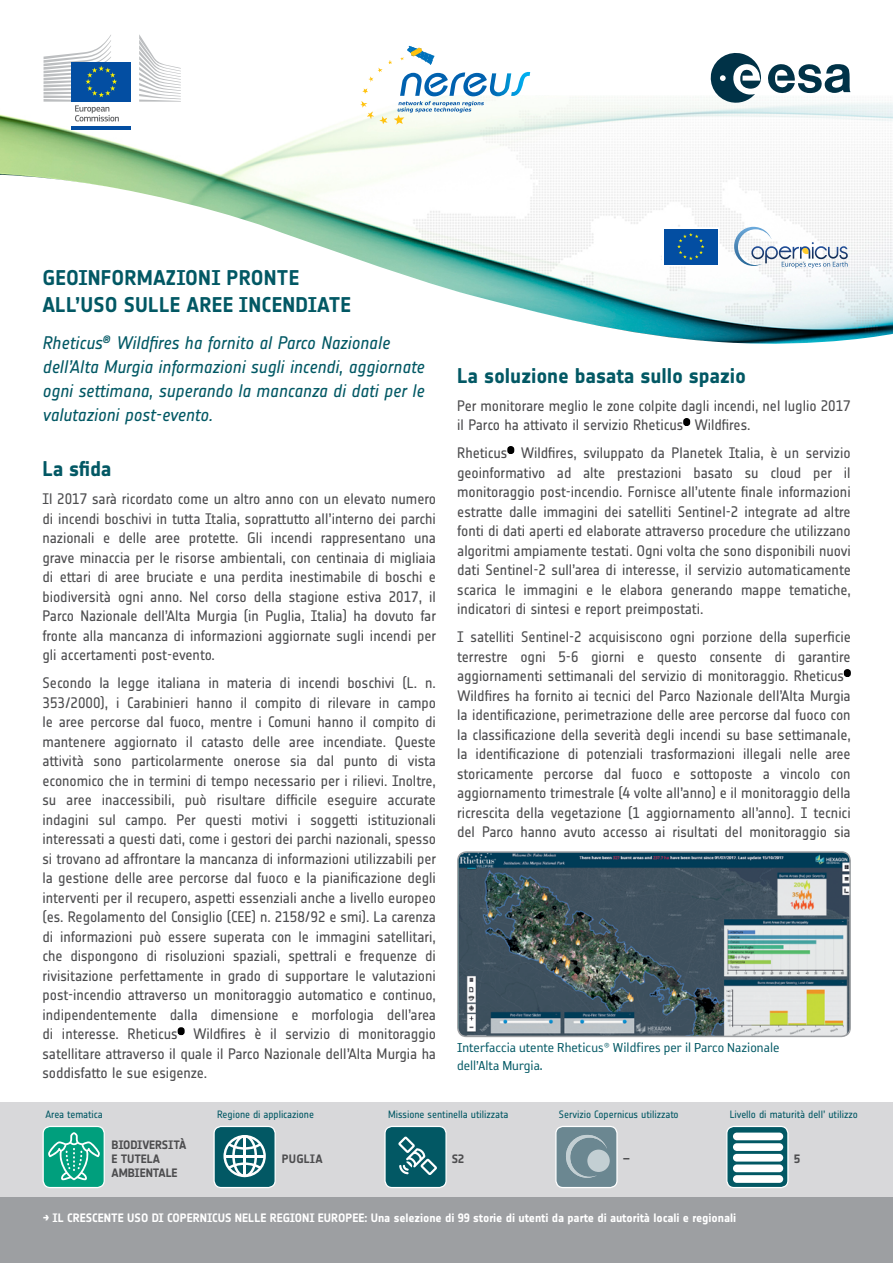
<style>
.page{position:relative;width:893px;height:1263px;background:#fff}
.page>*{position:absolute;margin:0;border:0;box-sizing:border-box;transform-origin:0 0}
.t1{font:700 21px/27px "Notes Esa";color:#025864}
.t2{font:italic 18px/24px "Notes Esa";letter-spacing:-.005em;color:#025864}
.t3{font:15px/19.5px "Notes Esa";letter-spacing:-.005em;color:#4d4d4f;text-align:justify}
.t4{font:15px/18px "Reykjavik One OT A Gauge";color:#025864}
.t5{font:700 12px "Notes Esa";color:#fff}
.t6{font:700 12px/14.4px "Notes Esa";letter-spacing:-.01em;color:#4d4d4f}
.t7{font:10.5px "Notes Esa";letter-spacing:-.005em;color:#025864}
.t8{font:7.5px/9px "Myriad Pro";color:#000}
</style>
<div class="page">
<img style="left:0;top:95px;width:893px;height:249px">
<svg style="left:768px;top:64px;width:82px;height:30px"></svg>
<svg style="left:708px;top:53px;width:53px;height:51px"></svg>
<div style="left:72px;top:100px;width:59px;height:27px;background:#fff"></div>
<div style="left:72px;top:62px;width:59px;height:40px;background:#034ea2"></div>
<hr style="left:72px;top:126px;width:59px;height:3px;background:#034ea2">
<svg style="left:139px;top:34px;width:42px;height:68px"></svg>
<svg style="left:44px;top:35px;width:75px;height:86px"></svg>
<svg style="left:360px;top:46px;width:170px;height:79px"></svg>
<div style="left:0;top:1102px;width:893px;height:98px;background:#d8d8da"></div>
<svg style="left:177px;top:1027px;width:8px;height:9px"></svg>
<svg style="left:683px;top:418px;width:8px;height:8px"></svg>
<svg style="left:507px;top:446px;width:8px;height:8px"></svg>
<svg style="left:843px;top:669px;width:8px;height:8px"></svg>
<div style="left:43px;top:1126px;width:61px;height:61px;background:#009f7d;border-radius:7px"></div>
<svg style="left:48px;top:1132px;width:52px;height:48px"></svg>
<div style="left:43px;top:1126px;width:62px;height:62px;border:1px solid #fff;border-radius:7px"></div>
<div style="left:385px;top:1126px;width:61px;height:61px;background:#025864;border-radius:7px"></div>
<svg style="left:398px;top:1136px;width:39px;height:39px"></svg>
<div style="left:384px;top:1126px;width:63px;height:62px;border:1px solid #fff;border-radius:7px"></div>
<div style="left:556px;top:1126px;width:61px;height:61px;background:#6b8791;border-radius:7px"></div>
<svg style="left:566px;top:1135px;width:41px;height:43px"></svg>
<svg style="left:587px;top:1149px;width:23px;height:23px"></svg>
<div style="left:555px;top:1126px;width:63px;height:62px;border:1px solid #fff;border-radius:7px"></div>
<div style="left:214px;top:1126px;width:61px;height:61px;background:#025864;border-radius:7px"></div>
<svg style="left:223px;top:1135px;width:43px;height:42px"></svg>
<div style="left:213px;top:1126px;width:63px;height:62px;border:1px solid #fff;border-radius:7px"></div>
<svg style="left:727px;top:1126px;width:61px;height:61px;background:#0e606b"></svg>
<div style="left:733px;top:1132px;width:50px;height:8px;background:#fff;border-radius:4px"></div>
<div style="left:733px;top:1143px;width:50px;height:8px;background:#fff;border-radius:4px"></div>
<div style="left:733px;top:1154px;width:50px;height:7px;background:#fff;border-radius:4px"></div>
<div style="left:733px;top:1164px;width:50px;height:8px;background:#fff;border-radius:4px"></div>
<div style="left:733px;top:1175px;width:50px;height:8px;background:#fff;border-radius:4px"></div>
<div style="left:726px;top:1126px;width:63px;height:62px;border:1px solid #fff;border-radius:7px"></div>
<div style="left:0;top:1198px;width:893px;height:65px;background:#9d9fa2"></div>
<svg style="left:734px;top:227px;width:114px;height:41px"></svg>
<div style="left:663px;top:228px;width:56px;height:38px;background:#fff"></div>
<div style="left:664px;top:229px;width:54px;height:36px;background:#034ea2"></div>
<svg style="left:677px;top:233px;width:27px;height:27px"></svg>
<img style="left:459px;top:854px;width:391px;height:182px">
<div style="left:457px;top:851px;width:394px;height:186px;border:2px solid #9d9fa2;border-radius:9px"></div>
<h1 class="t1" style="left:42px;top:264px;width:310px">GEOINFORMAZIONI PRONTE<br>ALL’USO SULLE AREE INCENDIATE</h1>
<p class="t2" style="left:42px;top:330px;width:384px">Rheticus<sup>®</sup> Wildfires ha fornito al Parco Nazionale dell’Alta Murgia informazioni sugli incendi, aggiornate ogni settimana, superando la mancanza di dati per le valutazioni post-evento.</p>
<h1 class="t1" style="left:43px;top:455px;width:70px">La sfida</h1>
<p class="t3" style="left:43px;top:489px;width:395px">Il 2017 sarà ricordato come un altro anno con un elevato numero di incendi boschivi in tutta Italia, soprattutto all’interno dei parchi nazionali e delle aree protette. Gli incendi rappresentano una grave minaccia per le risorse ambientali, con centinaia di migliaia di ettari di aree bruciate e una perdita inestimabile di boschi e biodiversità ogni anno. Nel corso della stagione estiva 2017, il Parco Nazionale dell’Alta Murgia (in Puglia, Italia) ha dovuto far fronte alla mancanza di informazioni aggiornate sugli incendi per gli accertamenti post-evento.</p>
<p class="t3" style="left:43px;top:673px;width:395px">Secondo la legge italiana in materia di incendi boschivi (L. n.<br>353/2000), i Carabinieri hanno il compito di rilevare in campo le aree percorse dal fuoco, mentre i Comuni hanno il compito di mantenere aggiornato il catasto delle aree incendiate. Queste attività sono particolarmente onerose sia dal punto di vista economico che in termini di tempo necessario per i rilievi. Inoltre, su aree inaccessibili, può risultare difficile eseguire accurate indagini sul campo. Per questi motivi i soggetti istituzionali interessati a questi dati, come i gestori dei parchi nazionali, spesso si trovano ad affrontare la mancanza di informazioni utilizzabili per la gestione delle aree percorse dal fuoco e la pianificazione degli interventi per il recupero, aspetti essenziali anche a livello europeo (es. Regolamento del Consiglio (CEE) n. 2158/92 e smi). La carenza di informazioni può essere superata con le immagini satellitari, che dispongono di risoluzioni spaziali, spettrali e frequenze di rivisitazione perfettamente in grado di supportare le valutazioni post-incendio attraverso un monitoraggio automatico e continuo, indipendentemente dalla dimensione e morfologia dell’area di interesse. Rheticus Wildfires è il servizio di monitoraggio satellitare attraverso il quale il Parco Nazionale dell’Alta Murgia ha soddisfatto le sue esigenze.</p>
<p class="t8" style="left:52px;top:1047px;width:47px">Environmental<br>Protection</p>
<p class="t8" style="left:131px;top:1047px;width:43px">Management</p>
<p class="t8" style="left:131px;top:1065px;width:29px">Planning</p>
<p class="t8" style="left:214px;top:1047px;width:37px">and Energy</p>
<h1 class="t1" style="left:457px;top:362px;width:290px">La soluzione basata sullo spazio</h1>
<p class="t3" style="left:457px;top:396px;width:395px">Per monitorare meglio le zone colpite dagli incendi, nel luglio 2017 il Parco ha attivato il servizio Rheticus Wildfires.</p>
<p class="t3" style="left:457px;top:443px;width:395px">Rheticus Wildfires, sviluppato da Planetek Italia, è un servizio geoinformativo ad alte prestazioni basato su cloud per il monitoraggio post-incendio. Fornisce all’utente finale informazioni estratte dalle immagini dei satelliti Sentinel-2 integrate ad altre fonti di dati aperti ed elaborate attraverso procedure che utilizzano algoritmi ampiamente testati. Ogni volta che sono disponibili nuovi dati Sentinel-2 sull’area di interesse, il servizio automaticamente scarica le immagini e le elabora generando mappe tematiche, indicatori di sintesi e report preimpostati.</p>
<p class="t3" style="left:457px;top:627px;width:395px;text-align:left">I satelliti Sentinel-2 acquisiscono ogni porzione della superficie terrestre ogni 5-6 giorni e questo consente di garantire aggiornamenti settimanali del servizio di monitoraggio. Rheticus Wildfires ha fornito ai tecnici del Parco Nazionale dell’Alta Murgia la identificazione, perimetrazione delle aree percorse dal fuoco con la classificazione della severità degli incendi su base settimanale, la identificazione di potenziali trasformazioni illegali nelle aree storicamente percorse dal fuoco e sottoposte a vincolo con aggiornamento trimestrale (4 volte all’anno) e il monitoraggio della ricrescita della vegetazione (1 aggiornamento all’anno). I tecnici del Parco hanno avuto accesso ai risultati del monitoraggio sia</p>
<p class="t4" style="left:457px;top:1038px;width:324px">Interfaccia utente Rheticus® Wildfires per il Parco Nazionale dell’Alta Murgia.</p>
<p class="t7" style="left:45px;top:1108px;width:59px">Area tematica</p>
<p class="t7" style="left:217px;top:1108px;width:98px">Regione di applicazione</p>
<p class="t7" style="left:388px;top:1108px;width:122px">Missione sentinella utilizzata</p>
<p class="t7" style="left:559px;top:1108px;width:121px">Servizio Copernicus utilizzato</p>
<p class="t7" style="left:730px;top:1108px;width:129px">Livello di maturità dell’ utilizzo</p>
<p class="t6" style="left:112px;top:1137px;width:76px">BIODIVERSITÀ<br>E TUTELA<br>AMBIENTALE</p>
<p class="t6" style="left:282px;top:1151px;width:42px">PUGLIA</p>
<p class="t6" style="left:452px;top:1151px;width:14px">S2</p>
<p class="t6" style="left:623px;top:1151px;width:9px">–</p>
<p class="t6" style="left:794px;top:1151px;width:7px">5</p>
<p class="t5" style="left:43px;top:1210px;width:695px">→ IL CRESCENTE USO DI COPERNICUS NELLE REGIONI EUROPEE: Una selezione di 99 storie di utenti da parte di autorità locali e regionali</p>
</div>
